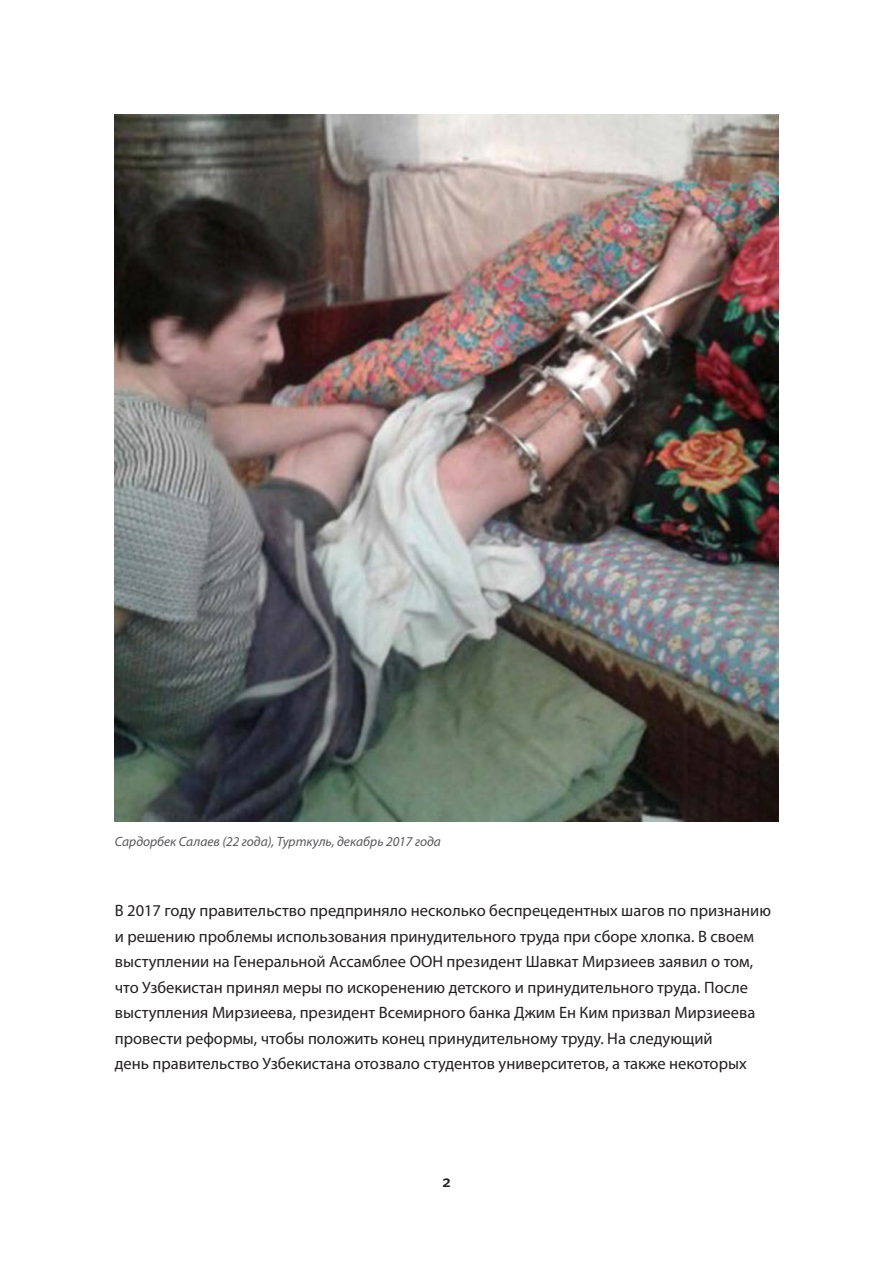
<style>
.page{position:relative;width:893px;height:1263px;background:#fff}
.page>*{position:absolute;margin:0;border:0;box-sizing:border-box;transform-origin:0 0}
.t1{font:16.5px/25.5px "Myriad Pro";color:#231f20}
.t2{font:500 16.5px "Meta Plus";color:#231f20}
.t3{font:italic 13.5px "Myriad Pro";color:#57585a}
</style>
<div class="page">
<img style="left:115px;top:115px;width:663px;height:707px">
<p class="t3" style="left:115px;top:833px;width:328px">Сардорбек Салаев (22 года), Турткуль, декабрь 2017 года</p>
<p class="t1" style="left:115px;top:897px;width:658px">В 2017 году правительство предприняло несколько беспрецедентных шагов по признанию и решению проблемы использования принудительного труда при сборе хлопка. В своем выступлении на Генеральной Ассамблее ООН президент Шавкат Мирзиеев заявил о том, что Узбекистан принял меры по искоренению детского и принудительного труда. После выступления Мирзиеева, президент Всемирного банка Джим Ен Ким призвал Мирзиеева провести реформы, чтобы положить конец принудительному труду. На следующий<br>день правительство Узбекистана отозвало студентов университетов, а также некоторых</p>
<p class="t2" style="left:442px;top:1171px;width:10px">2</p>
</div>
